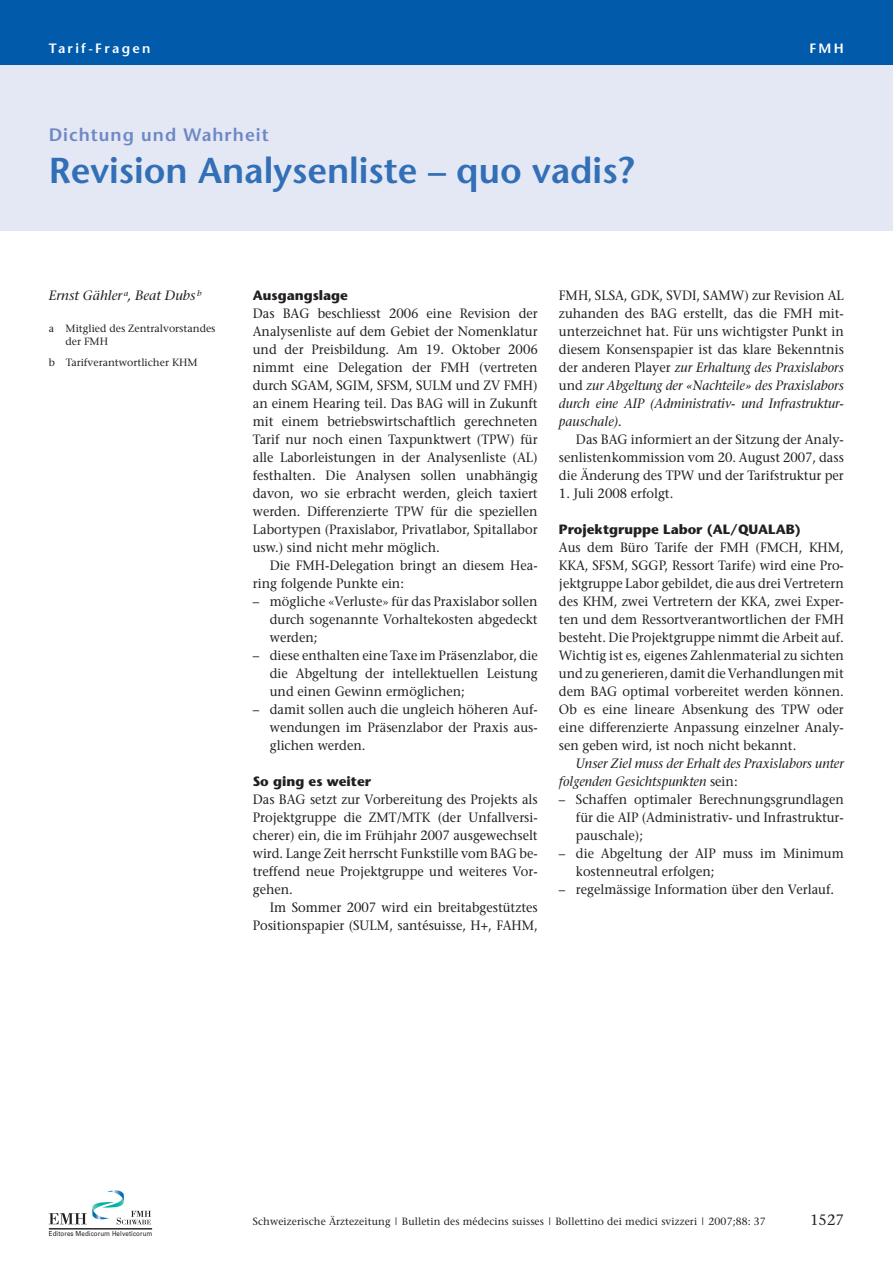
<style>
.page{position:relative;width:893px;height:1263px;background:#fff}
.page>*{position:absolute;margin:0;border:0;box-sizing:border-box;transform-origin:0 0}
.t1{font:600 36px "Stone Sans";color:#326fb7}
.t2{font:600 18px "Stone Sans";letter-spacing:.055em;color:#6d88c5}
.t3{font:15px "Stone Serif";color:#231f20}
.t4{font:13.5px/18px "Stone Serif";color:#231f20;text-align:justify;scale:.95 1}
.t5{font:italic 13.5px/18px "Stone Serif";color:#231f20;scale:.95 1}
.t6{font:700 13.5px "Stone Sans";color:#231f20}
.t7{font:italic 13.5px "Stone Serif";color:#231f20}
.t8{font:600 13.5px "Stone Sans";letter-spacing:.17em;color:#fff}
.t9{font:10.5px/13.5px "Stone Serif";letter-spacing:.01em;color:#231f20}
.t10{font:6.9px "Univers";letter-spacing:.015em;color:#231f20;scale:.9 1}
.s1{font-style:italic}
.s2{font-style:normal}
</style>
<div class="page">
<div style="left:0;top:60px;width:893px;height:170px;background:#e4e8f4"></div>
<div style="left:0;top:0;width:893px;height:64px;background:#015aaa"></div>
<svg style="left:49px;top:1190px;width:102px;height:34px"></svg>
<hr style="left:49px;top:1228px;width:103px;height:1px;background:#231f20">
<p class="t8" style="left:49px;top:42px;width:103px">Tarif-Fragen</p>
<p class="t8" style="left:809px;top:42px;width:36px">FMH</p>
<h2 class="t2" style="left:49px;top:128px;width:222px">Dichtung und Wahrheit</h2>
<h1 class="t1" style="left:49px;top:157px;width:587px">Revision Analysenliste – quo vadis?</h1>
<p class="t7" style="left:49px;top:290px;width:155px">Ernst Gähler <sup>a</sup>, Beat Dubs <sup>b</sup></p>
<p class="t9" style="left:66px;top:322px;width:151px;text-indent:-17px">a Mitglied des Zentralvorstandes der FMH</p>
<p class="t9" style="left:49px;top:356px;width:150px">b Tarifverantwortlicher KHM</p>
<p class="t6" style="left:253px;top:290px;width:97px">Ausgangslage</p>
<p class="t4" style="left:253px;top:305px;width:301px">Das BAG beschliesst 2006 eine Revision der Analysenliste auf dem Gebiet der Nomenklatur und der Preisbildung. Am 19. Oktober 2006 nimmt eine Delegation der FMH (vertreten durch SGAM, SGIM, SFSM, SULM und ZV FMH) an einem Hearing teil. Das BAG will in Zukunft mit einem betriebswirtschaftlich gerechneten Tarif nur noch einen Taxpunktwert (TPW) für alle Laborleistungen in der Analysenliste (AL) festhalten. Die Analysen sollen unabhängig davon, wo sie erbracht werden, gleich taxiert werden. Differenzierte TPW für die speziellen Labortypen (Praxislabor, Privatlabor, Spitallabor usw.) sind nicht mehr möglich.</p>
<p class="t4" style="left:253px;top:557px;width:301px;text-indent:17px">Die FMH-Delegation bringt an diesem Hea&shy;ring folgende Punkte ein:</p>
<p class="t4" style="left:270px;top:593px;width:283px;text-indent:-17px">– mögliche «Verluste» für das Praxislabor sollen durch sogenannte Vorhaltekosten abgedeckt werden;</p>
<p class="t4" style="left:270px;top:647px;width:283px;text-indent:-17px">– diese enthalten eine Taxe im Präsenzlabor, die die Abgeltung der intellektuellen Leistung und einen Gewinn ermöglichen;</p>
<p class="t4" style="left:270px;top:701px;width:283px;text-indent:-17px">– damit sollen auch die ungleich höheren Auf&shy;wendungen im Präsenzlabor der Praxis aus&shy;glichen werden.</p>
<p class="t6" style="left:253px;top:776px;width:120px">So ging es weiter</p>
<p class="t4" style="left:253px;top:791px;width:301px">Das BAG setzt zur Vorbereitung des Projekts als Projektgruppe die ZMT/MTK (der Unfallversi&shy;cherer) ein, die im Frühjahr 2007 ausgewechselt wird. Lange Zeit herrscht Funkstille vom BAG be&shy;treffend neue Projektgruppe und weiteres Vor&shy;gehen.</p>
<p class="t4" style="left:253px;top:899px;width:301px;text-align:right">Im Sommer 2007 wird ein breitabgestütztes<br>Positionspapier (SULM, santésuisse, H+, FAHM,</p>
<p class="t4" style="left:559px;top:287px;width:301px">FMH, SLSA, GDK, SVDI, SAMW) zur Revision AL zuhanden des BAG erstellt, das die FMH mit&shy;unterzeichnet hat. Für uns wichtigster Punkt in diesem Konsenspapier ist das klare Bekenntnis der anderen Player <span class="s1">zur Erhaltung des Praxislabors </span>und <span class="s1">zur Abgeltung der «Nachteile» des Praxislabors durch eine AIP (Administrativ- und Infrastruktur&shy;pauschale).</span></p>
<p class="t4" style="left:559px;top:431px;width:301px;text-indent:17px">Das BAG informiert an der Sitzung der Analy&shy;senlistenkommission vom 20. August 2007, dass die Änderung des TPW und der Tarifstruktur per</p>
<p class="t4" style="left:559px;top:485px;width:122px">1. Juli 2008 erfolgt.</p>
<p class="t6" style="left:559px;top:524px;width:243px">Projektgruppe Labor (AL/QUALAB)</p>
<p class="t4" style="left:559px;top:539px;width:301px">Aus dem Büro Tarife der FMH (FMCH, KHM, KKA, SFSM, SGGP, Ressort Tarife) wird eine Pro&shy;jektgruppe Labor gebildet, die aus drei Vertretern des KHM, zwei Vertretern der KKA, zwei Exper&shy;ten und dem Ressortverantwortlichen der FMH besteht. Die Projektgruppe nimmt die Arbeit auf.<br>Wichtig ist es, eigenes Zahlenmaterial zu sichten und zu generieren, damit die Verhandlungen mit dem BAG optimal vorbereitet werden können.<br>Ob es eine lineare Absenkung des TPW oder eine differenzierte Anpassung einzelner Analy&shy;sen geben wird, ist noch nicht bekannt.</p>
<p class="t5" style="left:559px;top:755px;width:301px;text-indent:17px">Unser Ziel muss der Erhalt des Praxislabors unter folgenden Gesichtspunkten <span class="s2">sein:</span></p>
<p class="t4" style="left:576px;top:791px;width:283px;text-indent:-17px">– Schaffen optimaler Berechnungsgrundlagen für die AIP (Administrativ- und Infrastruktur&shy;pauschale);</p>
<p class="t4" style="left:576px;top:845px;width:283px;text-indent:-17px">– die Abgeltung der AIP muss im Minimum kostenneutral erfolgen;</p>
<p class="t4" style="left:559px;top:881px;width:291px">– regelmässige Information über den Verlauf.</p>
<p class="t10" style="left:49px;top:1229px;width:117px">Editores Medicorum Helveticorum</p>
<p class="t9" style="left:253px;top:1215px;width:515px">Schweizerische Ärztezeitung | Bulletin des médecins suisses | Bollettino dei medici svizzeri | 2007;88: 37</p>
<p class="t3" style="left:810px;top:1213px;width:35px">1527</p>
</div>
